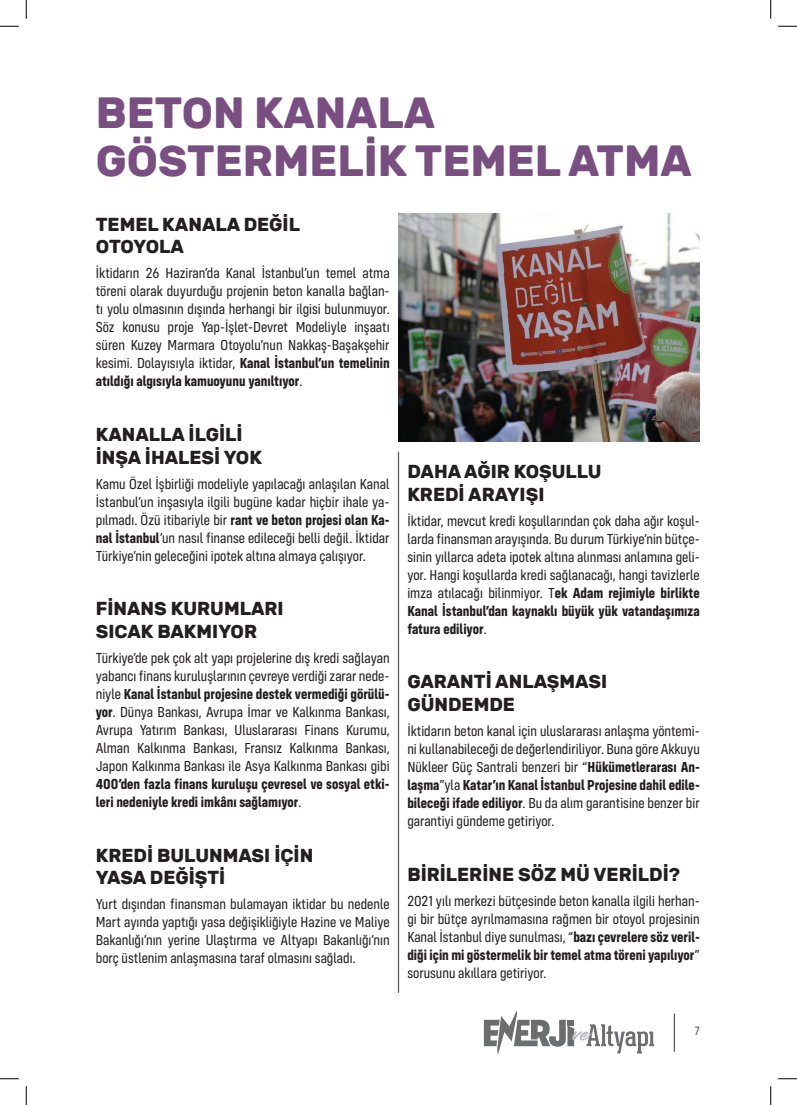
<style>
.page{position:relative;width:797px;height:1105px;background:#fff}
.page>*{position:absolute;margin:0;border:0;box-sizing:border-box;transform-origin:0 0}
.t1{font:700 43.5px "Rubik";color:#794f82}
.t2{font:700 18.75px/22.5px "Rubik";color:#231f20}
.t3{font:15px/18px "Config Condensed";color:#231f20;text-align:justify}
.t4{font:12.5px "Config Condensed";color:#57585a}
.s1{font-weight:700}
</style>
<div class="page">
<hr style="left:673px;top:1013px;width:2px;height:39px;background:#57585a">
<svg style="left:484px;top:1011px;width:170px;height:44px"></svg>
<hr style="left:398px;top:452px;width:1px;height:541px;background:#57585a">
<img style="left:398px;top:213px;width:301px;height:228px">
<svg style="left:0;top:25px;width:19px;height:2px"></svg>
<svg style="left:778px;top:25px;width:19px;height:2px"></svg>
<svg style="left:0;top:1078px;width:19px;height:1px"></svg>
<svg style="left:778px;top:1078px;width:19px;height:1px"></svg>
<svg style="left:25px;top:0;width:2px;height:19px"></svg>
<svg style="left:25px;top:1086px;width:2px;height:19px"></svg>
<svg style="left:770px;top:0;width:1px;height:19px"></svg>
<svg style="left:770px;top:1086px;width:1px;height:19px"></svg>
<p class="t1" style="left:96px;top:87px;width:341px">BETON KANALA</p>
<p class="t1" style="left:96px;top:135px;width:597px">GÖSTERMELİK TEMEL ATMA</p>
<p class="t2" style="left:96px;top:213px;width:206px">TEMEL KANALA DEĞİL<br>OTOYOLA</p>
<p class="t3" style="left:96px;top:264px;width:295px">İktidarın 26 Haziran’da Kanal İstanbul’un temel atma töreni olarak duyurduğu projenin beton kanalla bağlan&shy;tı yolu olmasının dışında herhangi bir ilgisi bulunmuyor.<br>Söz konusu proje Yap-İşlet-Devret Modeliyle inşaatı süren Kuzey Marmara Otoyolu’nun Nakkaş-Başakşehir kesimi. Dolayısıyla iktidar, <span class="s1">Kanal İstanbul’un temelinin atıldığı algısıyla kamuoyunu yanıltıyor</span>.</p>
<p class="t2" style="left:96px;top:423px;width:148px">KANALLA İLGİLİ</p>
<p class="t2" style="left:96px;top:446px;width:168px">İNŞA İHALESİ YOK</p>
<p class="t3" style="left:96px;top:475px;width:295px">Kamu Özel İşbirliği modeliyle yapılacağı anlaşılan Kanal İstanbul’un inşasıyla ilgili bugüne kadar hiçbir ihale ya&shy;pılmadı. Özü itibariyle bir <span class="s1">rant ve beton projesi olan Ka&shy;nal İstanbul</span>’un nasıl finanse edileceği belli değil. İktidar Türkiye’nin geleceğini ipotek altına almaya çalışıyor.</p>
<p class="t2" style="left:96px;top:598px;width:189px">FİNANS KURUMLARI</p>
<p class="t2" style="left:96px;top:620px;width:163px">SICAK BAKMIYOR</p>
<p class="t3" style="left:96px;top:649px;width:295px">Türkiye’de pek çok alt yapı projelerine dış kredi sağlayan yabancı finans kuruluşlarının çevreye verdiği zarar nede&shy;niyle <span class="s1">Kanal İstanbul projesine destek vermediği görülü&shy;yor</span>. Dünya Bankası, Avrupa İmar ve Kalkınma Bankası, Avrupa Yatırım Bankası, Uluslararası Finans Kurumu, Alman Kalkınma Bankası, Fransız Kalkınma Bankası, Japon Kalkınma Bankası ile Asya Kalkınma Bankası gibi <span class="s1">400’den fazla finans kuruluşu çevresel ve sosyal etki&shy;leri nedeniyle kredi imkânı sağlamıyor</span>.</p>
<p class="t2" style="left:96px;top:844px;width:219px">KREDİ BULUNMASI İÇİN</p>
<p class="t2" style="left:96px;top:866px;width:131px">YASA DEĞİŞTİ</p>
<p class="t3" style="left:96px;top:895px;width:295px">Yurt dışından finansman bulamayan iktidar bu nedenle Mart ayında yaptığı yasa değişikliğiyle Hazine ve Maliye Bakanlığı’nın yerine Ulaştırma ve Altyapı Bakanlığı’nın borç üstlenim anlaşmasına taraf olmasını sağladı.</p>
<p class="t2" style="left:407px;top:460px;width:196px">DAHA AĞIR KOŞULLU</p>
<p class="t2" style="left:407px;top:483px;width:139px">KREDİ ARAYIŞI</p>
<p class="t3" style="left:407px;top:512px;width:294px">İktidar, mevcut kredi koşullarından çok daha ağır koşul&shy;larda finansman arayışında. Bu durum Türkiye’nin bütçe&shy;sinin yıllarca adeta ipotek altına alınması anlamına geli&shy;yor. Hangi koşullarda kredi sağlanacağı, hangi tavizlerle imza atılacağı bilinmiyor. T<span class="s1">ek Adam rejimiyle birlikte Kanal İstanbul’dan kaynaklı büyük yük vatandaşımıza fatura ediliyor</span>.</p>
<p class="t2" style="left:407px;top:671px;width:201px">GARANTİ ANLAŞMASI<br>GÜNDEMDE</p>
<p class="t3" style="left:407px;top:722px;width:294px">İktidarın beton kanal için uluslararası anlaşma yöntemi&shy;ni kullanabileceği de değerlendiriliyor. Buna göre Akkuyu Nükleer Güç Santrali benzeri bir “<span class="s1">Hükümetlerarası An&shy;laşma</span>”yla <span class="s1">Katar’ın Kanal İstanbul Projesine dahil edile&shy;bileceği ifade ediliyor</span>. Bu da alım garantisine benzer bir garantiyi gündeme getiriyor.</p>
<p class="t2" style="left:407px;top:863px;width:274px">BİRİLERİNE SÖZ MÜ VERİLDİ?</p>
<p class="t3" style="left:407px;top:892px;width:294px">2021 yılı merkezi bütçesinde beton kanalla ilgili herhan&shy;gi bir bütçe ayrılmamasına rağmen bir otoyol projesinin Kanal İstanbul diye sunulması, “<span class="s1">bazı çevrelere söz veril&shy;diği için mi göstermelik bir temel atma töreni yapılıyor</span>” sorusunu akıllara getiriyor.</p>
<p class="t4" style="left:694px;top:1024px;width:7px">7</p>
</div>
